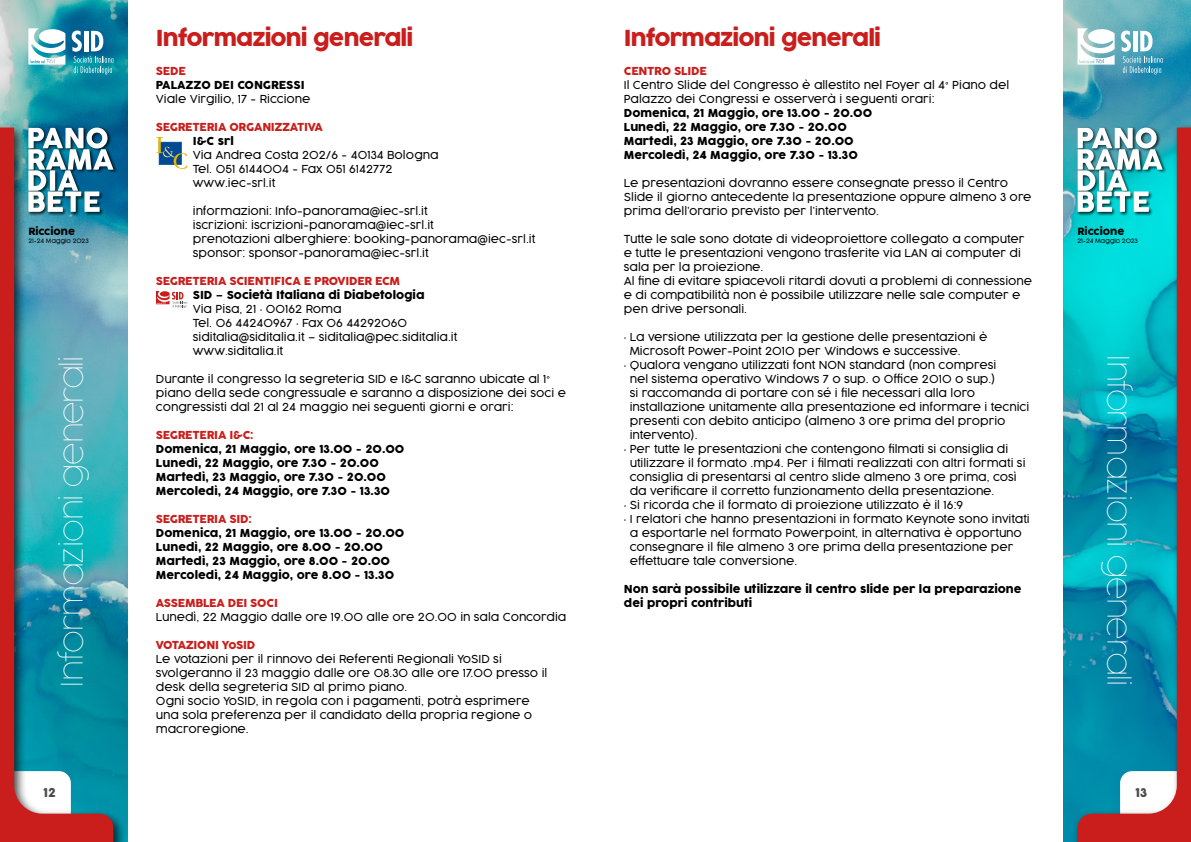
<style>
.page{position:relative;width:1191px;height:842px;background:#fff}
.page>*{position:absolute;margin:0;border:0;box-sizing:border-box;transform-origin:0 0}
.t1{font:100 30px "Cocogoose Pro";letter-spacing:-.04em;color:#fff}
.t2{font:22px "Cocogoose Pro";letter-spacing:-.04em;color:#c91e1c}
.t3{font:12px "Cocogoose Pro";color:#4a4a49}
.t4{font:300 11px/14px "Cocogoose Pro";color:#000}
.t5{font:11px/14px "Cocogoose Pro";color:#000}
.t6{font:11px "Cocogoose Pro";letter-spacing:-.02em;color:#c91e1c}
.t7{font:10px "Cocogoose Pro";color:#010202}
.t8{font:300 6px "Cocogoose Pro";letter-spacing:-.02em;color:#010202}
</style>
<div class="page">
<img style="left:1063px;top:0;width:128px;height:842px">
<img style="left:0;top:0;width:128px;height:842px">
<svg style="left:28px;top:28px;width:37px;height:37px"></svg>
<svg style="left:72px;top:30px;width:41px;height:44px"></svg>
<svg style="left:1077px;top:28px;width:37px;height:37px"></svg>
<svg style="left:1120px;top:30px;width:42px;height:44px"></svg>
<div style="left:0;top:122px;width:127px;height:720px;background:#000;opacity:.75"></div>
<img style="left:0;top:128px;width:113px;height:714px">
<div style="left:1072px;top:122px;width:119px;height:720px;background:#000;opacity:.75"></div>
<svg style="left:1077px;top:128px;width:114px;height:714px"></svg>
<svg style="left:156px;top:137px;width:31px;height:32px"></svg>
<svg style="left:156px;top:291px;width:31px;height:17px"></svg>
<h2 class="t2" style="left:156px;top:24px;width:259px">Informazioni generali</h2>
<p class="t6" style="left:156px;top:63px;width:31px">SEDE</p>
<p class="t5" style="left:156px;top:78px;width:150px">PALAZZO DEI CONGRESSI</p>
<p class="t4" style="left:156px;top:91px;width:156px">Viale Virgilio, 17 - Riccione</p>
<p class="t6" style="left:156px;top:119px;width:168px">SEGRETERIA ORGANIZZATIVA</p>
<p class="t5" style="left:193px;top:134px;width:43px">I&amp;C srl</p>
<p class="t4" style="left:193px;top:147px;width:247px">Via Andrea Costa 202/6 - 40134 Bologna<br>Tel. 051 6144004 - Fax 051 6142772 www.iec-srl.it</p>
<p class="t4" style="left:193px;top:203px;width:344px">informazioni: Info-panorama@iec-srl.it<br>iscrizioni: iscrizioni-panorama@iec-srl.it<br>prenotazioni alberghiere: booking-panorama@iec-srl.it sponsor: sponsor-panorama@iec-srl.it</p>
<p class="t6" style="left:156px;top:273px;width:246px">SEGRETERIA SCIENTIFICA E PROVIDER ECM</p>
<p class="t5" style="left:193px;top:288px;width:233px">SID – Società Italiana di Diabetologia</p>
<p class="t4" style="left:193px;top:301px;width:266px">Via Pisa, 21 • 00162 Roma<br>Tel. 06 44240967 • Fax 06 44292060 siditalia@siditalia.it – siditalia@pec.siditalia.it www.siditalia.it</p>
<p class="t4" style="left:156px;top:371px;width:411px">Durante il congresso la segreteria SID e I&amp;C saranno ubicate al 1° piano della sede congressuale e saranno a disposizione dei soci e congressisti dal 21 al 24 maggio nei seguenti giorni e orari:</p>
<p class="t6" style="left:156px;top:427px;width:99px">SEGRETERIA I&amp;C:</p>
<p class="t5" style="left:156px;top:442px;width:250px">Domenica, 21 Maggio, ore 13.00 - 20.00<br>Lunedì, 22 Maggio, ore 7.30 - 20.00<br>Martedì, 23 Maggio, ore 7.30 - 20.00<br>Mercoledì, 24 Maggio, ore 7.30 - 13.30</p>
<p class="t6" style="left:156px;top:511px;width:97px">SEGRETERIA SID:</p>
<p class="t5" style="left:156px;top:526px;width:250px">Domenica, 21 Maggio, ore 13.00 - 20.00<br>Lunedì, 22 Maggio, ore 8.00 - 20.00<br>Martedì, 23 Maggio, ore 8.00 - 20.00<br>Mercoledì, 24 Maggio, ore 8.00 - 13.30</p>
<p class="t6" style="left:156px;top:595px;width:123px">ASSEMBLEA DEI SOCI</p>
<p class="t4" style="left:156px;top:609px;width:412px">Lunedì, 22 Maggio dalle ore 19.00 alle ore 20.00 in sala Concordia</p>
<p class="t6" style="left:156px;top:637px;width:101px">VOTAZIONI YoSID</p>
<p class="t4" style="left:156px;top:651px;width:393px">Le votazioni per il rinnovo dei Referenti Regionali YoSID si svolgeranno il 23 maggio dalle ore 08.30 alle ore 17.00 presso il desk della segreteria SID al primo piano.<br>Ogni socio YoSID, in regola con i pagamenti, potrà esprimere una sola preferenza per il candidato della propria regione o macroregione.</p>
<h2 class="t2" style="left:624px;top:24px;width:259px">Informazioni generali</h2>
<p class="t6" style="left:624px;top:63px;width:84px">CENTRO SLIDE</p>
<p class="t4" style="left:624px;top:77px;width:387px">Il Centro Slide del Congresso è allestito nel Foyer al 4° Piano del<br>Palazzo dei Congressi e osserverà i seguenti orari:</p>
<p class="t5" style="left:624px;top:106px;width:250px">Domenica, 21 Maggio, ore 13.00 - 20.00<br>Lunedì, 22 Maggio, ore 7.30 - 20.00<br>Martedì, 23 Maggio, ore 7.30 - 20.00<br>Mercoledì, 24 Maggio, ore 7.30 - 13.30</p>
<p class="t4" style="left:624px;top:175px;width:409px">Le presentazioni dovranno essere consegnate presso il Centro<br>Slide il giorno antecedente la presentazione oppure almeno 3 ore prima dell’orario previsto per l’intervento.</p>
<p class="t4" style="left:624px;top:231px;width:410px">Tutte le sale sono dotate di videoproiettore collegato a computer e tutte le presentazioni vengono trasferite via LAN ai computer di sala per la proiezione.<br>Al fine di evitare spiacevoli ritardi dovuti a problemi di connessione e di compatibilità non è possibile utilizzare nelle sale computer e pen drive personali.</p>
<p class="t4" style="left:630px;top:329px;width:359px;text-indent:-6px">• La versione utilizzata per la gestione delle presentazioni è<br>Microsoft Power-Point 2010 per Windows e successive.</p>
<p class="t4" style="left:630px;top:357px;width:401px;text-indent:-6px">• Qualora vengano utilizzati font NON standard (non compresi<br>nel sistema operativo Windows 7 o sup. o Office 2010 o sup.)<br>si raccomanda di portare con sé i file necessari alla loro installazione unitamente alla presentazione ed informare i tecnici presenti con debito anticipo (almeno 3 ore prima del proprio intervento).</p>
<p class="t4" style="left:630px;top:441px;width:397px;text-indent:-6px">• Per tutte le presentazioni che contengono filmati si consiglia di utilizzare il formato .mp4. Per i filmati realizzati con altri formati si consiglia di presentarsi al centro slide almeno 3 ore prima, così da verificare il corretto funzionamento della presentazione.</p>
<p class="t4" style="left:624px;top:497px;width:341px">• Si ricorda che il formato di proiezione utilizzato è il 16:9</p>
<p class="t4" style="left:630px;top:511px;width:401px;text-indent:-6px">• I relatori che hanno presentazioni in formato Keynote sono invitati a esportarle nel formato Powerpoint, in alternativa è opportuno consegnare il file almeno 3 ore prima della presentazione per effettuare tale conversione.</p>
<p class="t5" style="left:624px;top:582px;width:399px">Non sarà possibile utilizzare il centro slide per la preparazione dei propri contributi</p>
<p class="t7" style="left:28px;top:224px;width:48px">Riccione</p>
<p class="t8" style="left:28px;top:236px;width:62px">21-24 Maggio 2023</p>
<p class="t7" style="left:1077px;top:224px;width:48px">Riccione</p>
<p class="t8" style="left:1077px;top:236px;width:62px">21-24 Maggio 2023</p>
<h1 class="t1" style="left:52px;top:687px;width:333px;rotate:-90deg">Informazioni generali</h1>
<h1 class="t1" style="left:1137px;top:355px;width:333px;rotate:90deg">Informazioni generali</h1>
<p class="t3" style="left:43px;top:785px;width:14px">12</p>
<p class="t3" style="left:1135px;top:785px;width:13px">13</p>
</div>
